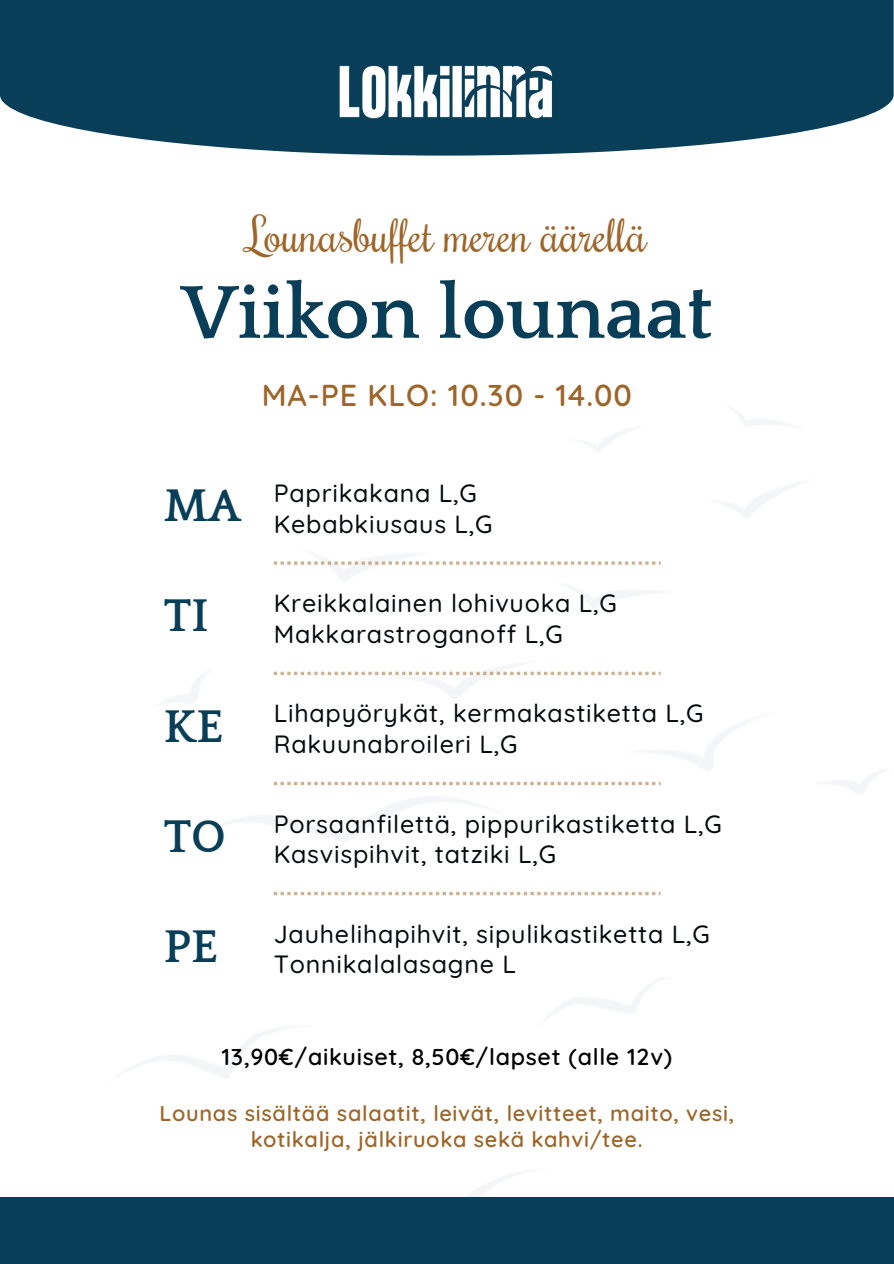
<style>
.page{position:relative;width:894px;height:1264px;background:#fff}
.page>*{position:absolute;margin:0;border:0;box-sizing:border-box;transform-origin:0 0}
.t1{font:700 78.3px "Quattrocento";color:#083e57}
.t2{font:700 47.1px "Quattrocento";color:#083e57}
.t3{font:46.2px "Rochester";color:#9e6528}
.t4{font:600 30.3px "Quicksand";letter-spacing:.03em;color:#9e6528}
.t5{font:500 24.9px "Quicksand";letter-spacing:.03em;color:#06090b}
.t6{font:600 23.1px "Quicksand";letter-spacing:.03em;color:#000}
.t7{font:600 21.6px/26.2px "Quicksand";letter-spacing:.03em;color:#9e6528;text-align:center}
</style>
<div class="page">
<img style="left:123px;top:408px;width:762px;height:789px">
<svg style="left:0;top:0;width:893px;height:156px;background:#205167"></svg>
<img style="left:333px;top:48px;width:227px;height:82px">
<div style="left:0;top:1197px;width:893px;height:66px;background:#083e57"></div>
<svg style="left:273px;top:561px;width:387px;height:4px"></svg>
<svg style="left:273px;top:671px;width:387px;height:4px"></svg>
<svg style="left:273px;top:781px;width:387px;height:4px"></svg>
<svg style="left:273px;top:891px;width:387px;height:4px"></svg>
<p class="t3" style="left:246px;top:204px;width:402px">Lounasbuffet meren äärellä</p>
<h3 class="t1" style="left:181px;top:271px;width:533px">Viikon lounaat</h3>
<p class="t4" style="left:262px;top:376px;width:371px">MA-PE KLO: 10.30 - 14.00</p>
<h2 class="t2" style="left:164px;top:481px;width:79px">MA</h2>
<h2 class="t2" style="left:164px;top:591px;width:46px">TI</h2>
<p class="t2" style="left:164px;top:701px;width:61px">KE</p>
<p class="t2" style="left:164px;top:811px;width:64px">TO</p>
<p class="t2" style="left:164px;top:921px;width:56px">PE</p>
<h2 class="t5" style="left:273px;top:477px;width:205px">Paprikakana L,G</h2>
<h2 class="t5" style="left:273px;top:507px;width:220px">Kebabkiusaus L,G</h2>
<h2 class="t5" style="left:273px;top:587px;width:344px">Kreikkalainen lohivuoka L,G</h2>
<h2 class="t5" style="left:273px;top:617px;width:290px">Makkarastroganoff L,G</h2>
<h2 class="t5" style="left:273px;top:697px;width:431px">Lihapyörykät, kermakastiketta L,G</h2>
<h2 class="t5" style="left:273px;top:727px;width:245px">Rakuunabroileri L,G</h2>
<p class="t5" style="left:273px;top:807px;width:449px">Porsaanfilettä, pippurikastiketta L,G</p>
<p class="t5" style="left:273px;top:838px;width:284px">Kasvispihvit, tatziki L,G</p>
<p class="t5" style="left:273px;top:917px;width:437px">Jauhelihapihvit, sipulikastiketta L,G</p>
<p class="t5" style="left:273px;top:948px;width:244px">Tonnikalalasagne L</p>
<h4 class="t6" style="left:221px;top:1041px;width:452px">13,90€/aikuiset, 8,50€/lapset (alle 12v)</h4>
<h1 class="t7" style="left:159px;top:1099px;width:575px">Lounas sisältää salaatit, leivät, levitteet, maito, vesi, kotikalja, jälkiruoka sekä kahvi/tee.</h1>
</div>
